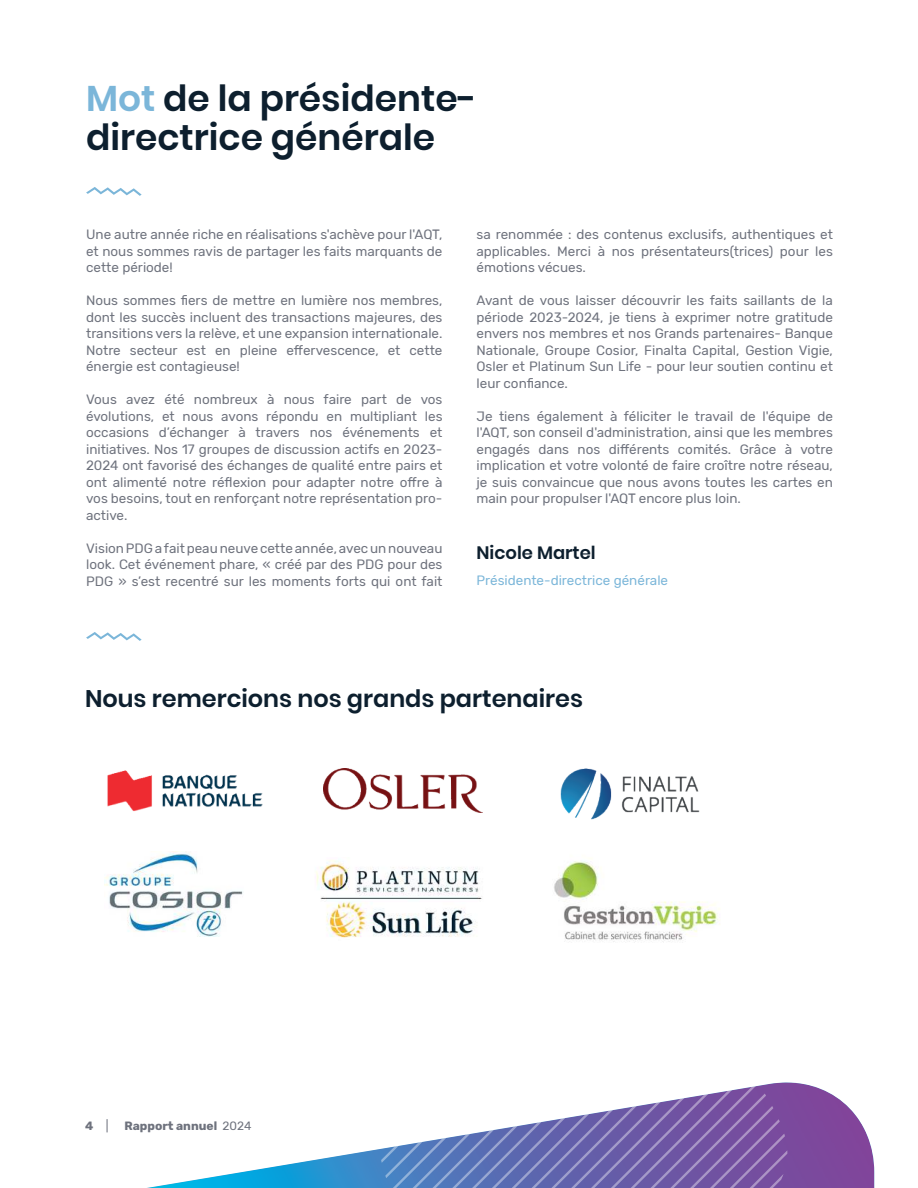
<style>
.page{position:relative;width:918px;height:1188px;background:#fff}
.page>*{position:absolute;margin:0;border:0;box-sizing:border-box;transform-origin:0 0}
.t1{font:600 36px/39px "Poppins";color:#0d1f2e}
.t2{font:600 24px "Poppins";color:#0d1f2e}
.t3{font:600 18px "Poppins";color:#0d1f2e}
.t4{font:13.5px/16.5px "Rubik";color:#6e727d;text-align:justify}
.t5{font:13.5px "Rubik";color:#7bb6d9}
.t6{font:700 12px "Rubik";color:#6e727d}
.s1{color:#7bb6d9}
.s2{font-weight:400}
</style>
<div class="page">
<svg style="left:86px;top:187px;width:56px;height:9px"></svg>
<img style="left:554px;top:861px;width:166px;height:82px">
<img style="left:105px;top:851px;width:138px;height:86px">
<img style="left:107px;top:770px;width:156px;height:42px">
<img style="left:560px;top:768px;width:140px;height:52px">
<img style="left:324px;top:768px;width:158px;height:45px">
<img style="left:316px;top:860px;width:166px;height:78px">
<img style="left:147px;top:1082px;width:727px;height:106px">
<svg style="left:378px;top:1082px;width:409px;height:106px"></svg>
<svg style="left:86px;top:632px;width:56px;height:9px"></svg>
<h1 class="t1" style="left:86px;top:82px;width:391px"><span class="s1">Mot</span> de la présidente&shy;directrice générale</h1>
<p class="t4" style="left:86px;top:227px;width:358px">Une autre année riche en réalisations s'achève pour l'AQT, et nous sommes ravis de partager les faits marquants de cette période!</p>
<p class="t4" style="left:86px;top:293px;width:358px">Nous sommes 昀椀ers de mettre en lumière nos membres, dont les succès incluent des transactions majeures, des transitions vers la relève, et une expansion internationale.<br>Notre secteur est en pleine e昀昀ervescence, et cette énergie est contagieuse!</p>
<p class="t4" style="left:86px;top:392px;width:358px">Vous avez été nombreux à nous faire part de vos évolutions, et nous avons répondu en multipliant les occasions d’échanger à travers nos événements et initiatives. Nos 17 groupes de discussion actifs en 2023- 2024 ont favorisé des échanges de qualité entre pairs et ont alimenté notre ré昀氀exion pour adapter notre o昀昀re à vos besoins, tout en renforçant notre représentation pro&shy;active.</p>
<p class="t4" style="left:86px;top:540px;width:358px">Vision PDG a fait peau neuve cette année, avec un nouveau look. Cet événement phare, « créé par des PDG pour des PDG » s’est recentré sur les moments forts qui ont fait</p>
<p class="t4" style="left:477px;top:227px;width:358px">sa renommée : des contenus exclusifs, authentiques et applicables. Merci à nos présentateurs(trices) pour les émotions vécues.</p>
<p class="t4" style="left:477px;top:293px;width:358px">Avant de vous laisser découvrir les faits saillants de la période 2023-2024, je tiens à exprimer notre gratitude envers nos membres et nos Grands partenaires- Banque Nationale, Groupe Cosior, Finalta Capital, Gestion Vigie, Osler et Platinum Sun Life - pour leur soutien continu et leur con昀椀ance.</p>
<p class="t4" style="left:477px;top:408px;width:358px">Je tiens également à féliciter le travail de l'équipe de l'AQT, son conseil d'administration, ainsi que les membres engagés dans nos di昀昀érents comités. Grâce à votre implication et votre volonté de faire croître notre réseau, je suis convaincue que nous avons toutes les cartes en main pour propulser l'AQT encore plus loin.</p>
<h3 class="t3" style="left:477px;top:544px;width:121px">Nicole Martel</h3>
<p class="t5" style="left:477px;top:573px;width:193px">Présidente-directrice générale</p>
<h2 class="t2" style="left:85px;top:687px;width:500px">Nous remercions nos grands partenaires</h2>
<p class="t6" style="left:85px;top:1121px;width:25px">4 <span class="s2">|</span></p>
<p class="t6" style="left:124px;top:1122px;width:129px">Rapport annuel <span class="s2">2024</span></p>
</div>
